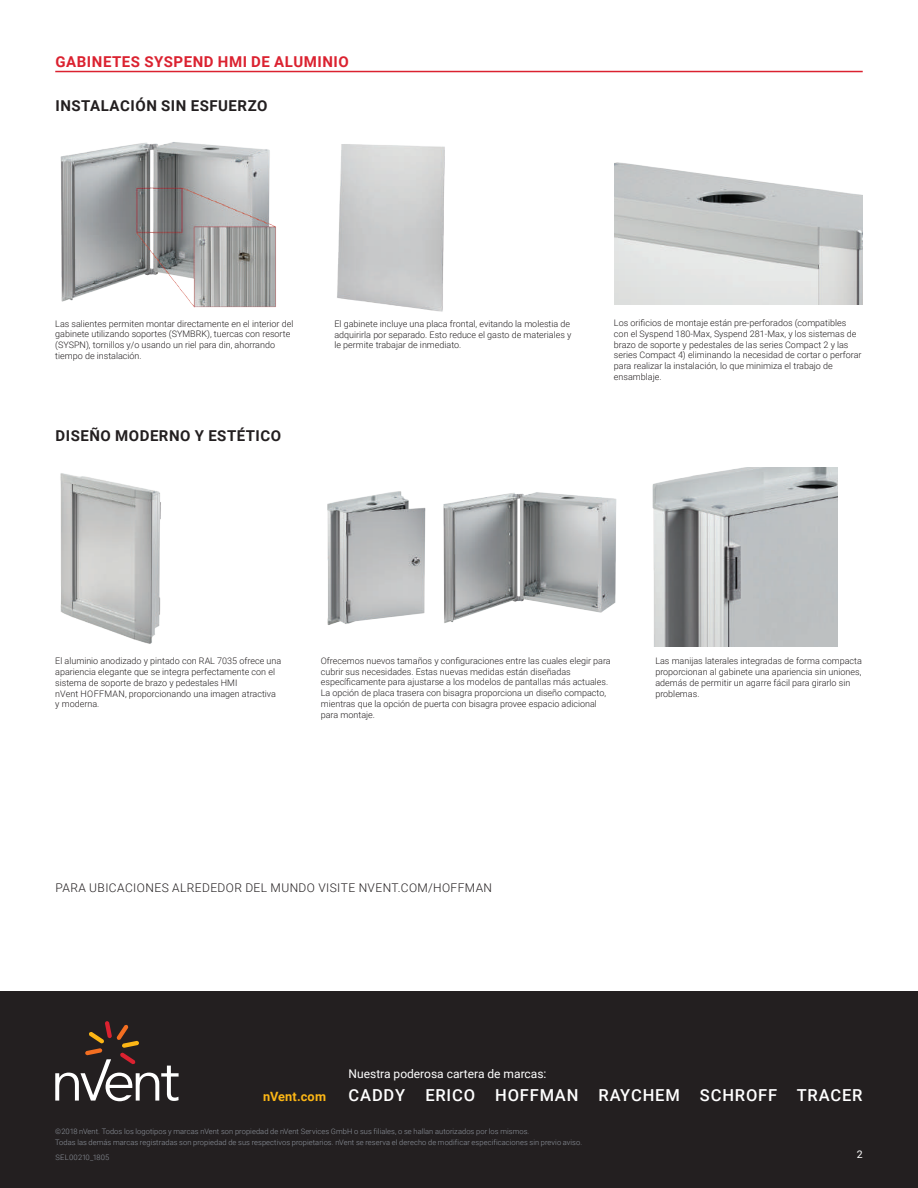
<style>
.page{position:relative;width:918px;height:1188px;background:#fff}
.page>*{position:absolute;margin:0;border:0;box-sizing:border-box;transform-origin:0 0}
.t1{font:500 16.5px "Roboto";letter-spacing:.05em;color:#fff}
.t2{font:700 15px "Roboto";letter-spacing:.035em;color:#231f20}
.t3{font:700 15px "Roboto";letter-spacing:.035em;color:#db2230}
.t4{font:700 12.75px "Roboto";letter-spacing:.015em;color:#fcb615}
.t5{font:300 12px "Roboto";letter-spacing:.035em;color:#231f20}
.t6{font:12px "Roboto";color:#fff}
.t7{font:10.5px "Roboto";color:#fff}
.t8{font:300 9px/10.8px "Roboto";color:#231f20}
.t9{font:300 7.5px/10.5px "Roboto";letter-spacing:.01em;color:#8f959e}
</style>
<div class="page">
<div style="left:0;top:992px;width:918px;height:196px;background:#231f20"></div>
<svg style="left:55px;top:1021px;width:124px;height:80px"></svg>
<img style="left:60px;top:142px;width:216px;height:166px">
<img style="left:337px;top:144px;width:108px;height:168px">
<img style="left:614px;top:162px;width:249px;height:143px">
<img style="left:60px;top:473px;width:101px;height:171px">
<img style="left:327px;top:491px;width:290px;height:134px">
<img style="left:652px;top:468px;width:185px;height:178px">
<hr style="left:55px;top:71px;width:808px;height:1px;background:#db2230">
<h2 class="t3" style="left:56px;top:51px;width:295px">GABINETES SYSPEND HMI DE ALUMINIO</h2>
<h2 class="t2" style="left:56px;top:95px;width:213px">INSTALACIÓN SIN ESFUERZO</h2>
<p class="t8" style="left:55px;top:318px;width:240px">Las salientes permiten montar directamente en el interior del gabinete utilizando soportes (SYMBRK), tuercas con resorte (SYSPN), tornillos y/o usando un riel para din, ahorrando tiempo de instalación.</p>
<p class="t8" style="left:334px;top:318px;width:239px">El gabinete incluye una placa frontal, evitando la molestia de adquirirla por separado. Esto reduce el gasto de materiales y le permite trabajar de inmediato.</p>
<p class="t8" style="left:614px;top:317px;width:249px">Los orificios de montaje están pre-perforados (compatibles con el Syspend 180-Max, Syspend 281-Max, y los sistemas de brazo de soporte y pedestales de las series Compact 2 y las series Compact 4) eliminando la necesidad de cortar o perforar para realizar la instalación, lo que minimiza el trabajo de ensamblaje.</p>
<h2 class="t2" style="left:56px;top:425px;width:227px">DISEÑO MODERNO Y ESTÉTICO</h2>
<p class="t8" style="left:55px;top:655px;width:227px">El aluminio anodizado y pintado con RAL 7035 ofrece una apariencia elegante que se integra perfectamente con el sistema de soporte de brazo y pedestales HMI<br>nVent HOFFMAN, proporcionando una imagen atractiva y moderna.</p>
<p class="t8" style="left:321px;top:655px;width:291px">Ofrecemos nuevos tamaños y configuraciones entre las cuales elegir para cubrir sus necesidades. Estas nuevas medidas están diseñadas específicamente para ajustarse a los modelos de pantallas más actuales.<br>La opción de placa trasera con bisagra proporciona un diseño compacto, mientras que la opción de puerta con bisagra provee espacio adicional para montaje.</p>
<p class="t8" style="left:655px;top:656px;width:208px">Las manijas laterales integradas de forma compacta proporcionan al gabinete una apariencia sin uniones, además de permitir un agarre fácil para girarlo sin problemas.</p>
<h3 class="t5" style="left:55px;top:879px;width:438px">PARA UBICACIONES ALREDEDOR DEL MUNDO VISITE NVENT.COM/HOFFMAN</h3>
<h3 class="t6" style="left:349px;top:1065px;width:199px">Nuestra poderosa cartera de marcas:</h3>
<h3 class="t4" style="left:263px;top:1088px;width:64px">nVent.com</h3>
<h1 class="t1" style="left:349px;top:1084px;width:515px">CADDY ERICO HOFFMAN RAYCHEM SCHROFF TRACER</h1>
<p class="t9" style="left:55px;top:1126px;width:528px">©2018 nVent. Todos los logotipos y marcas nVent son propiedad de nVent Services GmbH o sus filiales, o se hallan autorizados por los mismos.<br>Todas las demás marcas registradas son propiedad de sus respectivos propietarios. nVent se reserva el derecho de modificar especificaciones sin previo aviso.</p>
<p class="t9" style="left:55px;top:1151px;width:55px">SEL00210_1805</p>
<p class="t7" style="left:857px;top:1147px;width:7px">2</p>
</div>
